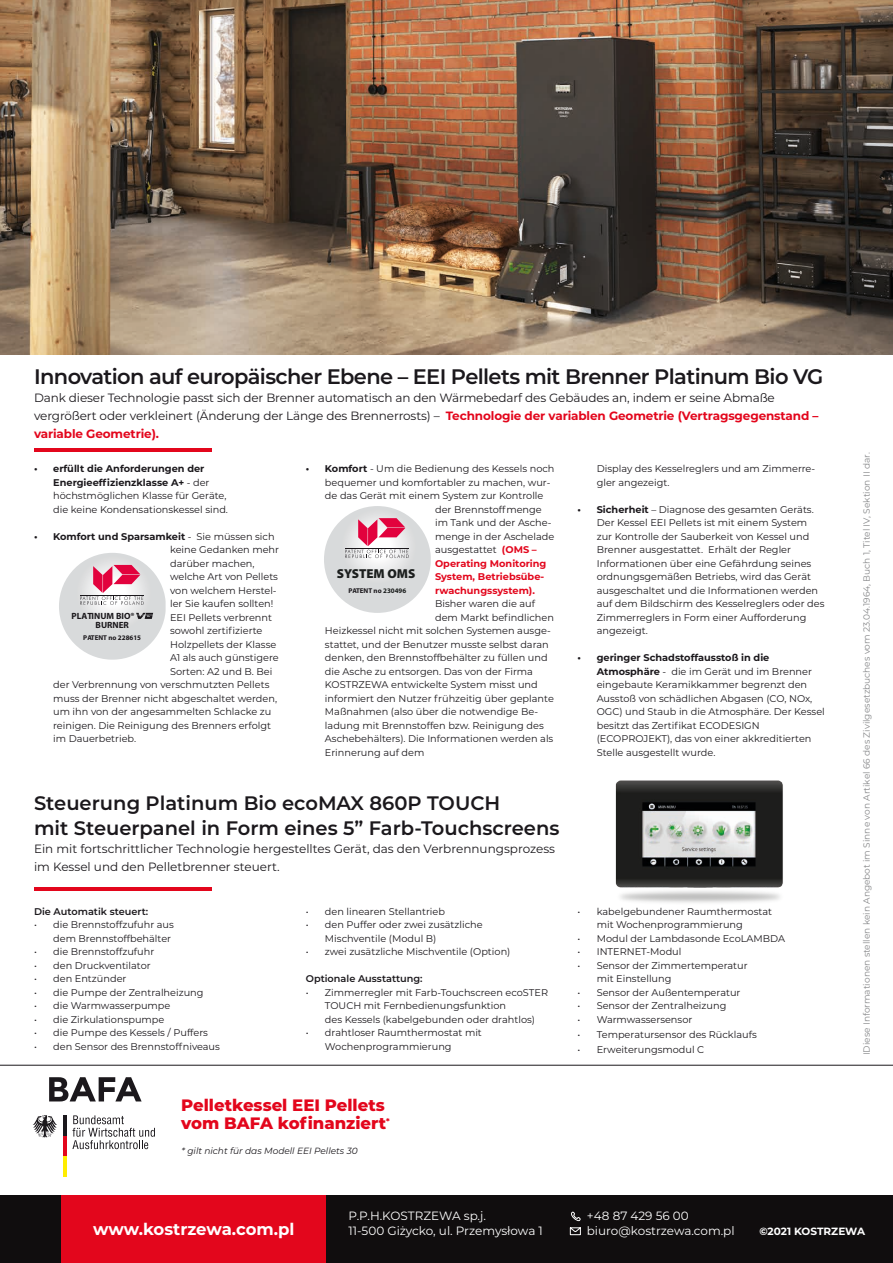
<style>
.page{position:relative;width:893px;height:1263px;background:#fff}
.page>*{position:absolute;margin:0;border:0;box-sizing:border-box;transform-origin:0 0}
.t1{font:600 21px "Montserrat";letter-spacing:-.03em;color:#1b181c}
.t2{font:600 19.5px/25.5px "Montserrat";color:#1b181c}
.t3{font:800 16.5px/18px "Montserrat";color:#e3061c}
.t4{font:700 16.5px "Montserrat";letter-spacing:-.005em;color:#fff}
.t5{font:900 13.05px "Myriad Pro";color:#1c1f1e}
.t6{font:12px/18px "Montserrat";letter-spacing:-.01em;color:#1b181c}
.t7{font:12px/14.4px "Montserrat";color:#fff}
.t8{font:700 10.5px "Montserrat";color:#fff}
.t9{font:9.75px/13.5px "Montserrat";color:#1b181c}
.t10{font:700 9.75px "Montserrat";color:#e3061c}
.t11{font:600 9.75px "Montserrat";color:#1b181c}
.t12{font:700 9.75px "Montserrat";color:#1b181c}
.t13{font:9px "Montserrat";color:#87888a}
.t14{font:italic 9px "Montserrat";color:#1b181c}
.t15{font:700 9px/9.3px "Myriad Pro";color:#1b181c}
.t16{font:700 6.9px "Myriad Pro";color:#1b181c}
.s1{font-weight:700;color:#e3061c}
.s2{font-weight:700}
.s3{font-weight:400}
.s4{color:#1c1f1e}
</style>
<div class="page">
<svg style="left:324px;top:506px;width:107px;height:107px;background:#dbddde"></svg>
<svg style="left:345px;top:518px;width:64px;height:40px"></svg>
<svg style="left:59px;top:553px;width:107px;height:107px"></svg>
<div style="left:0;top:1195px;width:893px;height:68px;background:#100d0e"></div>
<div style="left:62px;top:1195px;width:264px;height:68px;background:#e3061c"></div>
<img style="left:0;top:0;width:893px;height:354px">
<hr style="left:34px;top:449px;width:177px;height:3px;background:#e3061c">
<hr style="left:34px;top:887px;width:177px;height:3px;background:#e3061c">
<img style="left:615px;top:780px;width:168px;height:123px">
<svg style="left:571px;top:1211px;width:10px;height:10px"></svg>
<svg style="left:569px;top:1227px;width:12px;height:8px"></svg>
<hr style="left:0;top:1065px;width:893px;height:1px;background:#1b181c">
<svg style="left:49px;top:1077px;width:93px;height:24px"></svg>
<svg style="left:33px;top:1115px;width:24px;height:22px"></svg>
<hr style="left:63px;top:1116px;width:4px;height:20px;background:#1b181c">
<hr style="left:63px;top:1136px;width:4px;height:20px;background:#e3061c">
<hr style="left:63px;top:1156px;width:4px;height:20px;background:#ffed00">
<svg style="left:72px;top:1115px;width:83px;height:34px"></svg>
<h1 class="t1" style="left:34px;top:362px;width:791px">Innovation auf europäischer Ebene – EEI Pellets mit Brenner Platinum Bio VG</h1>
<p class="t6" style="left:34px;top:388px;width:786px">Dank dieser Technologie passt sich der Brenner automatisch an den Wärmebedarf des Gebäudes an, indem er seine Abmaße vergrößert oder verkleinert (Änderung der Länge des Brennerrosts) – <span class="s1">Technologie der variablen Geometrie (Vertragsgegenstand – variable Geometrie).</span></p>
<p class="t9" style="left:53px;top:462px;width:176px;text-indent:-19px"><span class="s2">• erfüllt die Anforderungen der Energieeffizienzklasse A+</span> - der höchstmöglichen Klasse für Geräte, die keine Kondensationskessel sind.</p>
<p class="t12" style="left:34px;top:529px;width:242px">• Komfort und Sparsamkeit <span class="s3">- Sie müssen sich</span></p>
<p class="t9" style="left:170px;top:543px;width:111px">keine Gedanken mehr</p>
<p class="t9" style="left:170px;top:556px;width:86px">darüber machen,</p>
<p class="t9" style="left:170px;top:570px;width:110px">welche Art von Pellets</p>
<p class="t9" style="left:170px;top:583px;width:108px">von welchem Herstel-</p>
<p class="t9" style="left:170px;top:597px;width:105px">ler Sie kaufen sollten!</p>
<p class="t9" style="left:170px;top:610px;width:104px">EEI Pellets verbrennt</p>
<p class="t9" style="left:170px;top:624px;width:94px">sowohl zertifizierte</p>
<p class="t9" style="left:170px;top:637px;width:108px">Holzpellets der Klasse</p>
<p class="t9" style="left:170px;top:651px;width:110px">A1 als auch günstigere</p>
<p class="t9" style="left:170px;top:664px;width:104px">Sorten: A2 und B. Bei</p>
<p class="t9" style="left:53px;top:678px;width:218px">der Verbrennung von verschmutzten Pellets</p>
<p class="t9" style="left:53px;top:691px;width:225px">muss der Brenner nicht abgeschaltet werden,</p>
<p class="t9" style="left:53px;top:705px;width:220px">um ihn von der angesammelten Schlacke zu</p>
<p class="t9" style="left:53px;top:718px;width:219px">reinigen. Die Reinigung des Brenners erfolgt</p>
<p class="t9" style="left:53px;top:732px;width:84px">im Dauerbetrieb.</p>
<p class="t15" style="left:96px;top:611px;width:41px;text-indent:-24px">PLATINUM BIO®<br>BURNER</p>
<p class="t16" style="left:83px;top:633px;width:59px">PATENT no 228615</p>
<p class="t9" style="left:306px;top:462px;width:250px"><span class="s2">• Komfort</span> - Um die Bedienung des Kessels noch</p>
<p class="t9" style="left:325px;top:475px;width:227px">bequemer und komfortabler zu machen, wur-</p>
<p class="t9" style="left:325px;top:489px;width:220px">de das Gerät mit einem System zur Kontrolle</p>
<p class="t9" style="left:435px;top:502px;width:108px">der Brennstoffmenge</p>
<p class="t9" style="left:435px;top:516px;width:118px">im Tank und der Asche-</p>
<p class="t9" style="left:435px;top:529px;width:121px">menge in der Aschelade</p>
<p class="t9" style="left:435px;top:543px;width:103px">ausgestattet <span class="s1">(OMS –</span></p>
<p class="t10" style="left:435px;top:556px;width:113px">Operating Monitoring</p>
<p class="t10" style="left:435px;top:570px;width:111px">System, Betriebsübe-</p>
<p class="t10" style="left:435px;top:583px;width:101px">rwachungssystem).</p>
<p class="t9" style="left:435px;top:597px;width:102px">Bisher waren die auf</p>
<p class="t9" style="left:435px;top:610px;width:120px">dem Markt befindlichen</p>
<p class="t9" style="left:325px;top:624px;width:227px">Heizkessel nicht mit solchen Systemen ausge-</p>
<p class="t9" style="left:325px;top:637px;width:225px">stattet, und der Benutzer musste selbst daran</p>
<p class="t9" style="left:325px;top:651px;width:224px">denken, den Brennstoffbehälter zu füllen und</p>
<p class="t9" style="left:325px;top:664px;width:209px">die Asche zu entsorgen. Das von der Firma</p>
<p class="t9" style="left:325px;top:678px;width:214px">KOSTRZEWA entwickelte System misst und</p>
<p class="t9" style="left:325px;top:691px;width:230px">informiert den Nutzer frühzeitig über geplante</p>
<p class="t9" style="left:325px;top:705px;width:215px">Maßnahmen (also über die notwendige Be-</p>
<p class="t9" style="left:325px;top:718px;width:220px">ladung mit Brennstoffen bzw. Reinigung des</p>
<p class="t9" style="left:325px;top:732px;width:230px">Aschebehälters). Die Informationen werden als</p>
<p class="t9" style="left:325px;top:745px;width:101px">Erinnerung auf dem</p>
<h3 class="t5" style="left:337px;top:565px;width:80px">SYSTEM OMS</h3>
<p class="t16" style="left:348px;top:586px;width:59px">PATENT no <span class="s4">230496</span></p>
<h2 class="t2" style="left:34px;top:789px;width:527px">Steuerung Platinum Bio ecoMAX 860P TOUCH<br>mit Steuerpanel in Form eines 5” Farb-Touchscreens</h2>
<p class="t6" style="left:34px;top:839px;width:523px">Ein mit fortschrittlicher Technologie hergestelltes Gerät, das den Verbrennungsprozess im Kessel und den Pelletbrenner steuert.</p>
<p class="t11" style="left:34px;top:904px;width:116px">Die Automatik steuert:</p>
<p class="t9" style="left:34px;top:918px;width:141px;text-align:right">• die Brennstoffzufuhr aus dem Brennstoffbehälter</p>
<p class="t9" style="left:34px;top:945px;width:122px">• die Brennstoffzufuhr</p>
<p class="t9" style="left:34px;top:958px;width:118px">• den Druckventilator</p>
<p class="t9" style="left:34px;top:972px;width:94px">• den Entzünder</p>
<p class="t9" style="left:34px;top:985px;width:171px">• die Pumpe der Zentralheizung</p>
<p class="t9" style="left:34px;top:999px;width:138px">• die Warmwasserpumpe</p>
<p class="t9" style="left:34px;top:1012px;width:132px">• die Zirkulationspumpe</p>
<p class="t9" style="left:34px;top:1026px;width:176px">• die Pumpe des Kessels / Puffers</p>
<p class="t9" style="left:34px;top:1039px;width:187px">• den Sensor des Brennstoffniveaus</p>
<p class="t9" style="left:306px;top:904px;width:141px">• den linearen Stellantrieb</p>
<p class="t9" style="left:325px;top:918px;width:159px;text-indent:-19px">• den Puffer oder zwei zusätzliche<br>Mischventile (Modul B)</p>
<p class="t9" style="left:306px;top:945px;width:206px">• zwei zusätzliche Mischventile (Option)</p>
<p class="t11" style="left:306px;top:972px;width:118px">Optionale Ausstattung:</p>
<p class="t9" style="left:325px;top:985px;width:225px;text-indent:-19px">• Zimmerregler mit Farb-Touchscreen ecoSTER<br>TOUCH mit Fernbedienungsfunktion<br>des Kessels (kabelgebunden oder drahtlos)</p>
<p class="t9" style="left:325px;top:1026px;width:158px;text-indent:-19px">• drahtloser Raumthermostat mit<br>Wochenprogrammierung</p>
<h3 class="t3" style="left:181px;top:1095px;width:210px">Pelletkessel EEI Pellets vom BAFA kofinanziert<sup>*</sup></h3>
<p class="t14" style="left:182px;top:1145px;width:178px">* gilt nicht für das Modell EEI Pellets 30</p>
<p class="t9" style="left:597px;top:462px;width:220px">Display des Kesselreglers und am Zimmerre&shy;gler angezeigt.</p>
<p class="t9" style="left:597px;top:502px;width:229px;text-indent:-19px"><span class="s2">• Sicherheit</span> – Diagnose des gesamten Geräts.<br>Der Kessel EEI Pellets ist mit einem System zur Kontrolle der Sauberkeit von Kessel und Brenner ausgestattet. Erhält der Regler Informationen über eine Gefährdung seines ordnungsgemäßen Betriebs, wird das Gerät ausgeschaltet und die Informationen werden auf dem Bildschirm des Kesselreglers oder des Zimmerreglers in Form einer Aufforderung angezeigt.</p>
<p class="t9" style="left:597px;top:651px;width:230px;text-indent:-19px"><span class="s2">• geringer Schadstoffausstoß in die Atmosphäre</span> - die im Gerät und im Brenner eingebaute Keramikkammer begrenzt den Ausstoß von schädlichen Abgasen (CO, NOx, OGC) und Staub in die Atmosphäre. Der Kessel besitzt das Zertifikat ECODESIGN (ECOPROJEKT), das von einer akkreditierten Stelle ausgestellt wurde.</p>
<p class="t9" style="left:597px;top:904px;width:177px;text-indent:-19px">• kabelgebundener Raumthermostat mit Wochenprogrammierung</p>
<p class="t9" style="left:578px;top:931px;width:209px">• Modul der Lambdasonde EcoLAMBDA</p>
<p class="t9" style="left:578px;top:945px;width:105px">• INTERNET-Modul</p>
<p class="t9" style="left:597px;top:958px;width:152px;text-indent:-19px">• Sensor der Zimmertemperatur mit Einstellung</p>
<p class="t9" style="left:578px;top:985px;width:164px">• Sensor der Außentemperatur</p>
<p class="t9" style="left:578px;top:999px;width:150px">• Sensor der Zentralheizung</p>
<p class="t9" style="left:578px;top:1012px;width:116px">• Warmwassersensor</p>
<p class="t9" style="left:578px;top:1027px;width:181px">• Temperatursensor des Rücklaufs</p>
<p class="t9" style="left:578px;top:1042px;width:128px">• Erweiterungsmodul C</p>
<p class="t13" style="left:860px;top:1055px;width:604px;rotate:-90deg">IDiese Informationen stellen kein Angebot im Sinne von Artikel 66 des Zivilgesetzbuches vom 23.04.1964, Buch 1, Titel IV, Sektion II dar.</p>
<h3 class="t4" style="left:93px;top:1217px;width:203px">www.kostrzewa.com.pl</h3>
<p class="t7" style="left:348px;top:1208px;width:196px">P.P.H.KOSTRZEWA sp.j.<br>11-500 Giżycko, ul. Przemysłowa 1</p>
<p class="t7" style="left:587px;top:1208px;width:149px">+48 87 429 56 00 biuro@kostrzewa.com.pl</p>
<p class="t8" style="left:759px;top:1223px;width:107px">©2021 KOSTRZEWA</p>
</div>
